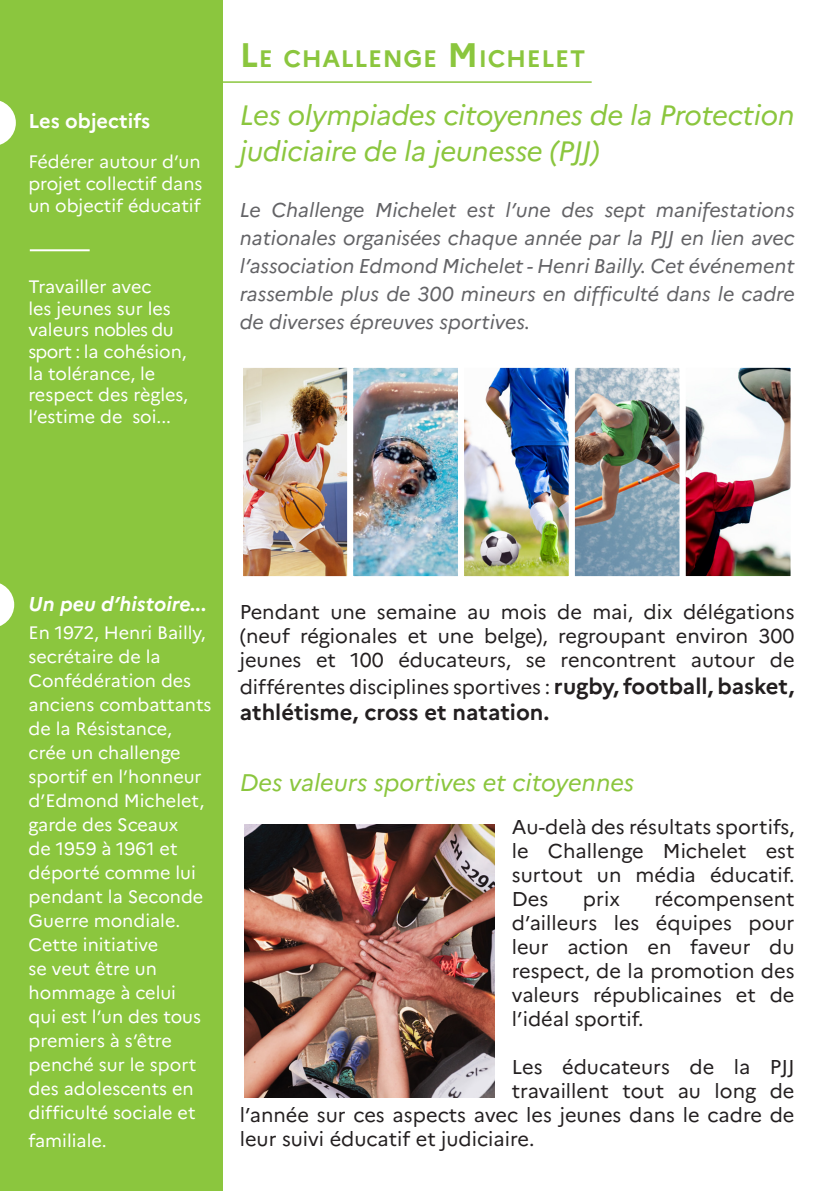
<style>
.page{position:relative;width:840px;height:1191px;background:#fff}
.page>*{position:absolute;margin:0;border:0;box-sizing:border-box;transform-origin:0 0}
.t1{font:italic 28px/36px "Marianne";letter-spacing:-.01em;color:#8bc63e}
.t2{font:italic 24px "Marianne";color:#8bc63e}
.t3{font:700 23.8px "Marianne";letter-spacing:.03em;color:#8bc63e}
.t4{font:700 22px "Marianne";color:#231f20}
.t5{font:20px/24px "Marianne";color:#231f20;text-align:justify}
.t6{font:italic 20px/28px "Marianne";color:#636366;text-align:justify}
.t7{font:italic 700 20px "Marianne";color:#fff}
.t8{font:700 20px "Marianne";color:#fff}
.t9{font:18px/24px "Marianne";color:#fff}
.s1{font-size:34px}
.s2{font-weight:700;font-size:22px}
</style>
<div class="page">
<div style="left:0;top:0;width:223px;height:1191px;background:#8bc63e"></div>
<svg style="left:0;top:583px;width:14px;height:43px"></svg>
<svg style="left:0;top:101px;width:16px;height:44px"></svg>
<hr style="left:30px;top:249px;width:60px;height:2px;background:#fff">
<img style="left:244px;top:824px;width:250px;height:273px">
<img style="left:244px;top:369px;width:545px;height:206px">
<div style="left:237px;top:362px;width:116px;height:220px;border:6px solid #fff"></div>
<div style="left:347px;top:362px;width:117px;height:220px;border:6px solid #fff"></div>
<div style="left:457px;top:362px;width:117px;height:220px;border:6px solid #fff"></div>
<div style="left:568px;top:362px;width:117px;height:220px;border:6px solid #fff"></div>
<div style="left:679px;top:362px;width:117px;height:220px;border:6px solid #fff"></div>
<hr style="left:0;top:81px;width:591px;height:2px;background:#8bc63e">
<p class="t8" style="left:28px;top:109px;width:123px">Les objectifs</p>
<p class="t9" style="left:28px;top:151px;width:176px;line-height:21.6px;text-align:justify">Fédérer autour d’un projet collectif dans un objectif éducatif</p>
<p class="t9" style="left:28px;top:276px;width:161px;line-height:21.6px">Travailler avec<br>les jeunes sur les valeurs nobles du sport : la cohésion, la tolérance, le respect des règles, l’estime de soi...</p>
<p class="t3" style="left:240px;top:44px;width:347px"><span class="s1">L</span>E CHALLENGE <span class="s1">M</span>ICHELET</p>
<p class="t1" style="left:240px;top:97px;width:556px">Les olympiades citoyennes de la Protection judiciaire de la jeunesse (PJJ)</p>
<p class="t6" style="left:240px;top:196px;width:556px">Le Challenge Michelet est l’une des sept manifestations nationales organisées chaque année par la PJJ en lien avec l’association Edmond Michelet - Henri Bailly. Cet événement rassemble plus de 300 mineurs en difficulté dans le cadre de diverses épreuves sportives.</p>
<p class="t7" style="left:29px;top:591px;width:179px">Un peu d’histoire...</p>
<p class="t9" style="left:29px;top:620px;width:184px">En 1972, Henri Bailly, secrétaire de la<br>Confédération des anciens combattants de la Résistance, crée un challenge sportif en l’honneur d’Edmond Michelet, garde des Sceaux<br>de 1959 à 1961 et déporté comme lui pendant la Seconde<br>Guerre mondiale.<br>Cette initiative<br>se veut être un hommage à celui<br>qui est l’un des tous premiers à s’être penché sur le sport des adolescents en difficulté sociale et</p>
<p class="t9" style="left:29px;top:1128px;width:80px">familiale.</p>
<p class="t5" style="left:240px;top:600px;width:556px">Pendant une semaine au mois de mai, dix délégations (neuf régionales et une belge), regroupant environ 300 jeunes et 100 éducateurs, se rencontrent autour de</p>
<p class="t5" style="left:240px;top:674px;width:556px">différentes disciplines sportives : <span class="s2">rugby, football, basket,</span></p>
<p class="t4" style="left:240px;top:698px;width:311px">athlétisme, cross et natation.</p>
<p class="t2" style="left:240px;top:767px;width:396px">Des valeurs sportives et citoyennes</p>
<p class="t5" style="left:511px;top:814px;width:284px">Au-delà des résultats sportifs, le Challenge Michelet est surtout un média éducatif.<br>Des</p>
<p class="t5" style="left:582px;top:886px;width:39px">prix</p>
<p class="t5" style="left:511px;top:886px;width:284px;text-indent:142px">récompensent d’ailleurs les équipes pour leur action en faveur du respect, de la promotion des valeurs républicaines et de l’idéal sportif.</p>
<p class="t5" style="left:511px;top:1054px;width:284px">Les éducateurs de la PJJ</p>
<p class="t5" style="left:511px;top:1078px;width:284px">travaillent tout au long de</p>
<p class="t5" style="left:240px;top:1102px;width:556px">l’année sur ces aspects avec les jeunes dans le cadre de</p>
<p class="t5" style="left:240px;top:1126px;width:296px">leur suivi éducatif et judiciaire.</p>
</div>
